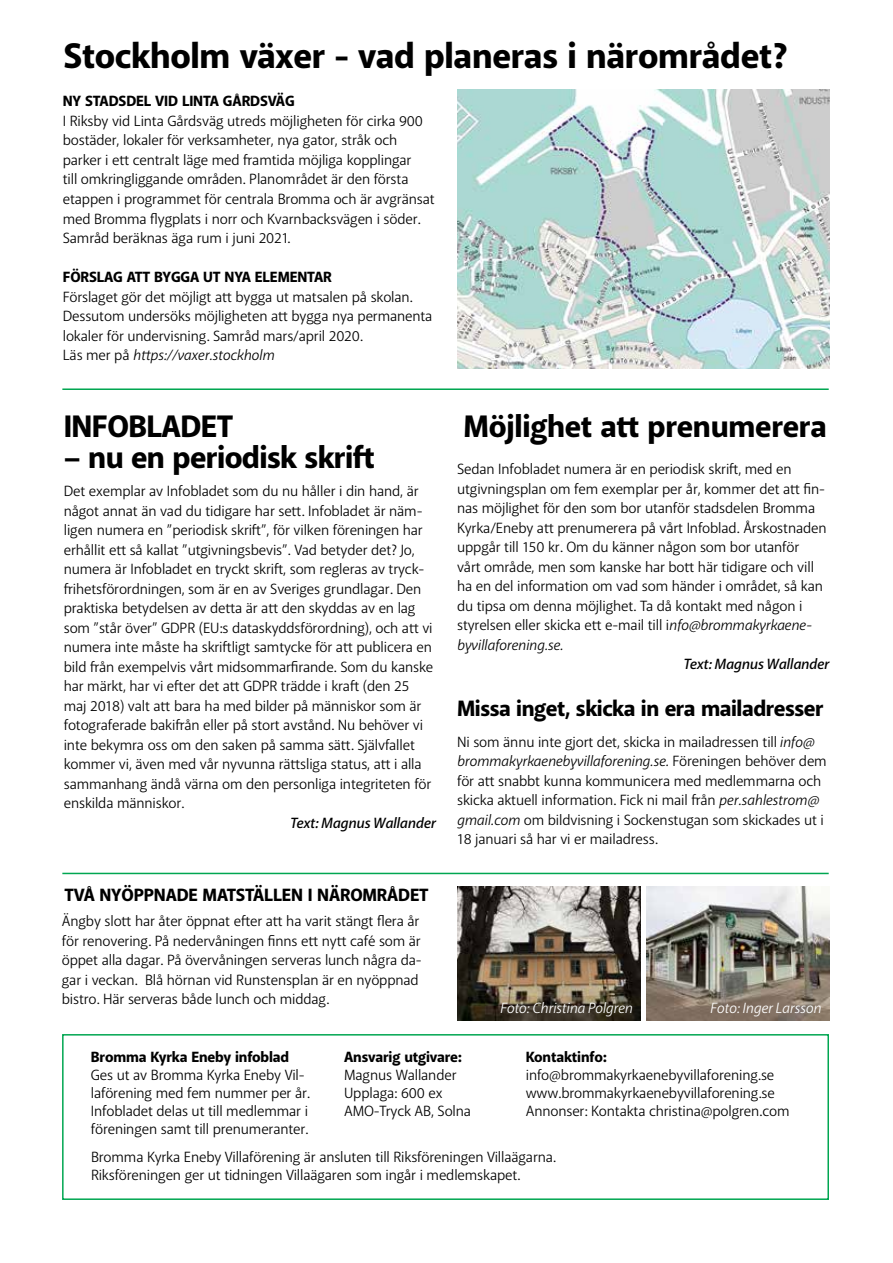
<style>
.page{position:relative;width:893px;height:1263px;background:#fff}
.page>*{position:absolute;margin:0;border:0;box-sizing:border-box;transform-origin:0 0}
.t1{font:800 36px "Akagi Pro";letter-spacing:-.01em;color:#000}
.t2{font:800 31.5px "Akagi Pro";letter-spacing:-.02em;color:#000}
.t3{font:800 22.5px "Akagi Pro";letter-spacing:-.02em;color:#000}
.t4{font:800 18px "Akagi Pro";letter-spacing:-.01em;color:#000}
.t5{font:15px/19.5px "Akagi Pro";letter-spacing:-.01em;color:#000}
.t6{font:800 15px "Akagi Pro";letter-spacing:-.01em;color:#000}
.t7{font:italic 600 15px "Akagi Pro";letter-spacing:-.01em;color:#000}
.t8{font:italic 15px "Akagi Pro";letter-spacing:-.01em;color:#fff}
.s1{font-style:italic}
</style>
<div class="page">
<hr style="left:62px;top:388px;width:767px;height:2px;background:#00a651">
<hr style="left:62px;top:873px;width:767px;height:1px;background:#00a651">
<div style="left:62px;top:1034px;width:767px;height:166px;background:#fff;border:2px solid #00a651"></div>
<img style="left:457px;top:90px;width:372px;height:278px">
<img style="left:457px;top:887px;width:183px;height:133px">
<img style="left:646px;top:887px;width:183px;height:133px">
<h1 class="t1" style="left:63px;top:34px;width:726px">Stockholm växer - vad planeras i närområdet?</h1>
<p class="t6" style="left:63px;top:92px;width:233px">NY STADSDEL VID LINTA GÅRDSVÄG</p>
<p class="t5" style="left:63px;top:111px;width:373px">I Riksby vid Linta Gårdsväg utreds möjligheten för cirka 900 bostäder, lokaler för verksamheter, nya gator, stråk och parker i ett centralt läge med framtida möjliga kopplingar<br>till omkringliggande områden. Planområdet är den första etappen i programmet för centrala Bromma och är avgränsat med Bromma flygplats i norr och Kvarnbacksvägen i söder.<br>Samråd beräknas äga rum i juni 2021.</p>
<p class="t6" style="left:63px;top:268px;width:271px">FÖRSLAG ATT BYGGA UT NYA ELEMENTAR</p>
<p class="t5" style="left:63px;top:287px;width:371px">Förslaget gör det möjligt att bygga ut matsalen på skolan.<br>Dessutom undersöks möjligheten att bygga nya permanenta lokaler för undervisning. Samråd mars/april 2020.<br>Läs mer på <span class="s1">https://vaxer.stockholm</span></p>
<h2 class="t2" style="left:64px;top:406px;width:171px">INFOBLADET</h2>
<h2 class="t2" style="left:64px;top:438px;width:312px">– nu en periodisk skrift</h2>
<p class="t5" style="left:64px;top:481px;width:371px">Det exemplar av Infobladet som du nu håller i din hand, är något annat än vad du tidigare har sett. Infobladet är näm&shy;ligen numera en ”periodisk skrift”, för vilken föreningen har erhållit ett så kallat ”utgivningsbevis”. Vad betyder det? Jo, numera är Infobladet en tryckt skrift, som regleras av tryck&shy;frihetsförordningen, som är en av Sveriges grundlagar. Den praktiska betydelsen av detta är att den skyddas av en lag som ”står över” GDPR (EU:s dataskyddsförordning), och att vi numera inte måste ha skriftligt samtycke för att publicera en bild från exempelvis vårt midsommarfirande. Som du kanske har märkt, har vi efter det att GDPR trädde i kraft (den 25 maj 2018) valt att bara ha med bilder på människor som är fotograferade bakifrån eller på stort avstånd. Nu behöver vi inte bekymra oss om den saken på samma sätt. Självfallet kommer vi, även med vår nyvunna rättsliga status, att i alla sammanhang ändå värna om den personliga integriteten för enskilda människor.</p>
<p class="t7" style="left:290px;top:813px;width:147px">Text: Magnus Wallander</p>
<p class="t4" style="left:65px;top:884px;width:366px">TVÅ NYÖPPNADE MATSTÄLLEN I NÄROMRÅDET</p>
<p class="t5" style="left:62px;top:912px;width:361px">Ängby slott har åter öppnat efter att ha varit stängt flera år för renovering. På nedervåningen finns ett nytt café som är öppet alla dagar. På övervåningen serveras lunch några da&shy;gar i veckan. Blå hörnan vid Runstensplan är en nyöppnad bistro. Här serveras både lunch och middag.</p>
<h2 class="t2" style="left:463px;top:406px;width:365px">Möjlighet att prenumerera</h2>
<p class="t5" style="left:457px;top:459px;width:371px">Sedan Infobladet numera är en periodisk skrift, med en utgivningsplan om fem exemplar per år, kommer det att fin&shy;nas möjlighet för den som bor utanför stadsdelen Bromma Kyrka/Eneby att prenumerera på vårt Infoblad. Årskostnaden uppgår till 150 kr. Om du känner någon som bor utanför vårt område, men som kanske har bott här tidigare och vill ha en del information om vad som händer i området, så kan du tipsa om denna möjlighet. Ta då kontakt med någon i styrelsen eller skicka ett e-mail till i<span class="s1">nfo@brommakyrkaene&shy;byvillaforening.se.</span></p>
<p class="t7" style="left:684px;top:655px;width:147px">Text: Magnus Wallander</p>
<h3 class="t3" style="left:457px;top:694px;width:368px">Missa inget, skicka in era mailadresser</h3>
<p class="t5" style="left:457px;top:732px;width:371px">Ni som ännu inte gjort det, skicka in mailadressen till <span class="s1">info@ brommakyrkaenebyvillaforening.se.</span> Föreningen behöver dem för att snabbt kunna kommunicera med medlemmarna och skicka aktuell information. Fick ni mail från <span class="s1">per.sahlestrom@ gmail.com</span> om bildvisning i Sockenstugan som skickades ut i 18 januari så har vi er mailadress.</p>
<p class="t8" style="left:500px;top:998px;width:134px">Foto: Christina Polgren</p>
<p class="t8" style="left:710px;top:998px;width:113px">Foto: Inger Larsson</p>
<p class="t6" style="left:526px;top:1047px;width:82px">Kontaktinfo:</p>
<p class="t5" style="left:526px;top:1066px;width:265px;line-height:18px">info@brommakyrkaenebyvillaforening.se www.brommakyrkaenebyvillaforening.se<br>Annonser: Kontakta christina@polgren.com</p>
<p class="t5" style="left:91px;top:1148px;width:467px;line-height:18px">Bromma Kyrka Eneby Villaförening är ansluten till Riksföreningen Villaägarna.<br>Riksföreningen ger ut tidningen Villaägaren som ingår i medlemskapet.</p>
<p class="t6" style="left:344px;top:1047px;width:119px">Ansvarig utgivare:</p>
<p class="t5" style="left:344px;top:1066px;width:128px;line-height:18px">Magnus Wallander<br>Upplaga: 600 ex<br>AMO-Tryck AB, Solna</p>
<p class="t6" style="left:91px;top:1047px;width:200px">Bromma Kyrka Eneby infoblad</p>
<p class="t5" style="left:91px;top:1066px;width:221px;line-height:18px">Ges ut av Bromma Kyrka Eneby Vil&shy;laförening med fem nummer per år.<br>Infobladet delas ut till medlemmar i föreningen samt till prenumeranter.</p>
</div>
